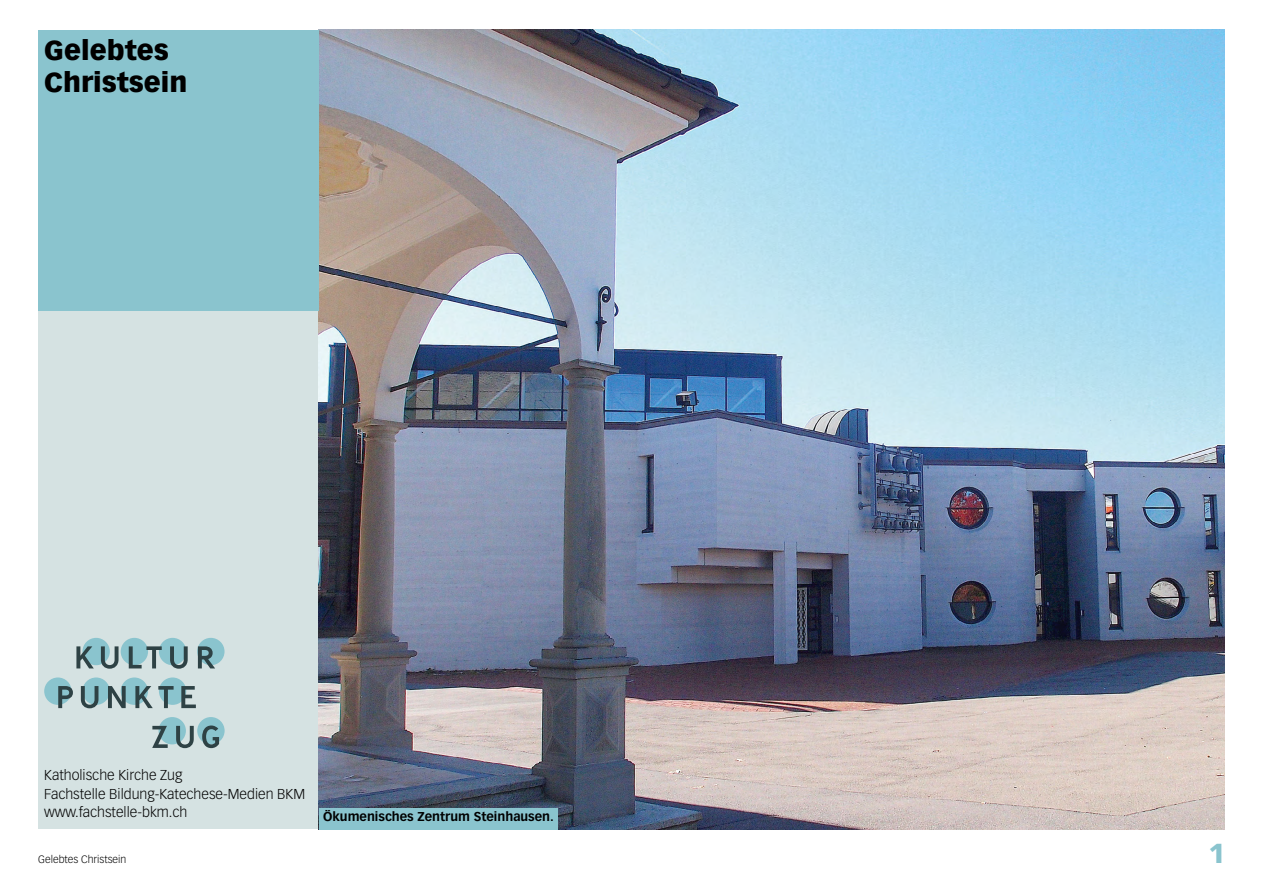
<style>
.page{position:relative;width:1263px;height:893px;background:#fff}
.page>*{position:absolute;margin:0;border:0;box-sizing:border-box;transform-origin:0 0}
.t1{font:900 27px/32.4px "Vectora LH";color:#000}
.t2{font:900 27px "Vectora LH";color:#8ac4ce}
.t3{font:300 14.1px/18.6px "Vectora LH";color:#000}
.t4{font:700 12.6px "Vectora LH";color:#000}
.t5{font:300 10.5px "Vectora LH";color:#000}
</style>
<div class="page">
<div style="left:38px;top:310px;width:281px;height:519px;background:#d5e2e2"></div>
<img style="left:319px;top:30px;width:906px;height:799px">
<div style="left:38px;top:30px;width:281px;height:280px;background:#8ac4ce"></div>
<svg style="left:44px;top:638px;width:181px;height:110px"></svg>
<div style="left:319px;top:808px;width:238px;height:21px;background:#8ac4ce"></div>
<h1 class="t1" style="left:44px;top:34px;width:145px">Gelebtes<br>Christsein</h1>
<p class="t3" style="left:44px;top:766px;width:262px">Katholische Kirche Zug<br>Fachstelle Bildung-Katechese-Medien BKM www.fachstelle-bkm.ch</p>
<p class="t4" style="left:323px;top:809px;width:232px">Ökumenisches Zentrum Steinhausen.</p>
<p class="t5" style="left:38px;top:853px;width:90px">Gelebtes Christsein</p>
<h1 class="t2" style="left:1209px;top:837px;width:17px">1</h1>
</div>
